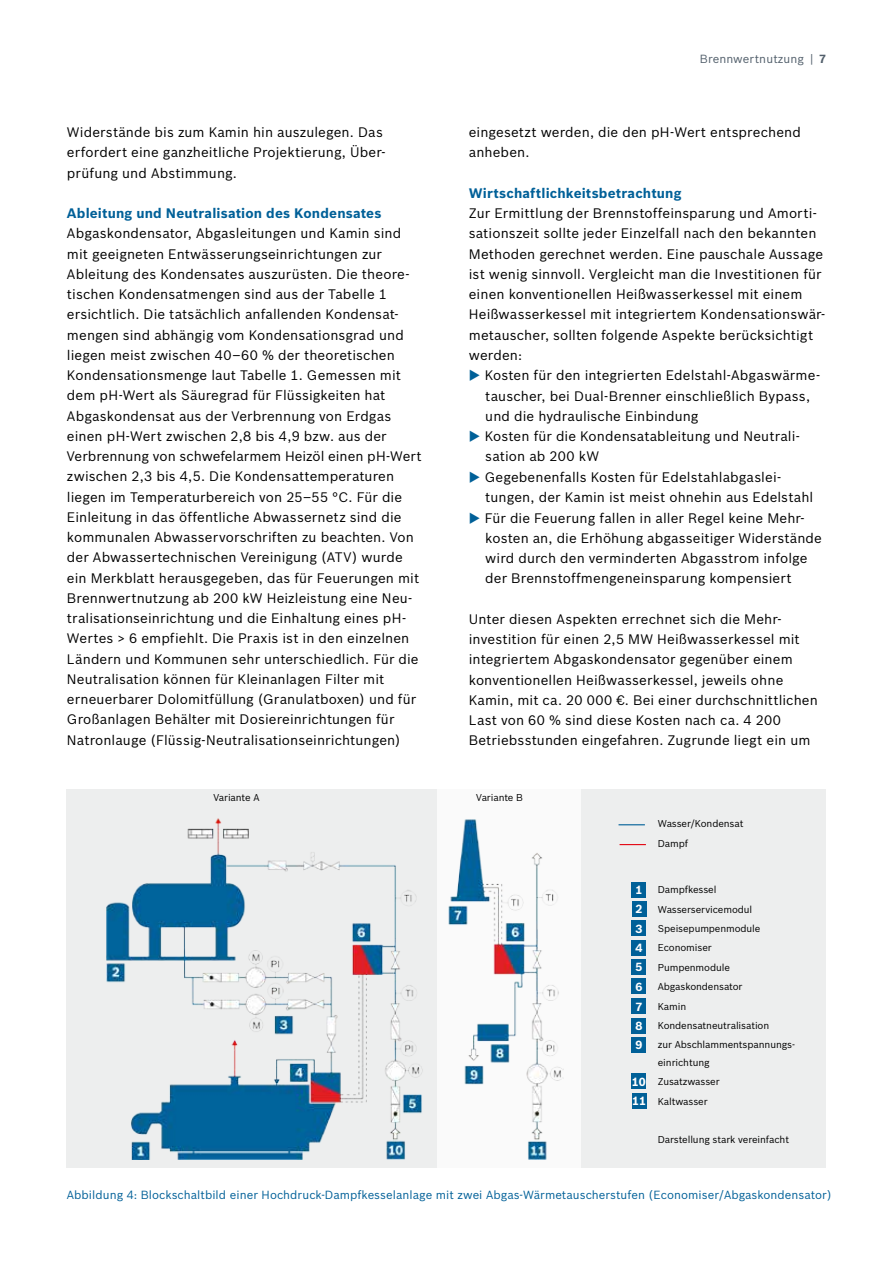
<style>
.page{position:relative;width:893px;height:1263px;background:#fff}
.page>*{position:absolute;margin:0;border:0;box-sizing:border-box;transform-origin:0 0}
.t1{font:13.5px/20.2px "Bosch Sans";letter-spacing:.01em;color:#000}
.t2{font:700 13.5px "Bosch Sans";letter-spacing:.01em;color:#006098}
.t3{font:11.55px "Bosch Sans";letter-spacing:.005em;color:#006098}
.t4{font:11.55px "Bosch Sans";letter-spacing:.01em;color:#525f6b}
.t5{font:700 11.55px/19.6px "Bosch Sans";color:#fff}
.t6{font:9.75px/19.4px "Bosch Sans";letter-spacing:-.01em;color:#000}
.s1{font-weight:700}
.s2{color:#006098}
</style>
<div class="page">
<div style="left:67px;top:789px;width:759px;height:379px;background:#edeeee"></div>
<svg style="left:618px;top:824px;width:27px;height:1px"></svg>
<svg style="left:620px;top:844px;width:26px;height:1px"></svg>
<div style="left:631px;top:940px;width:15px;height:15px;background:#006098"></div>
<div style="left:631px;top:921px;width:15px;height:15px;background:#006098"></div>
<div style="left:632px;top:901px;width:14px;height:15px;background:#006098"></div>
<div style="left:631px;top:882px;width:15px;height:15px;background:#006098"></div>
<div style="left:631px;top:1018px;width:15px;height:15px;background:#006098"></div>
<div style="left:631px;top:999px;width:15px;height:15px;background:#006098"></div>
<div style="left:631px;top:979px;width:15px;height:15px;background:#006098"></div>
<div style="left:631px;top:959px;width:15px;height:15px;background:#006098"></div>
<div style="left:631px;top:1037px;width:15px;height:15px;background:#006098"></div>
<div style="left:631px;top:1074px;width:15px;height:15px;background:#006098"></div>
<div style="left:437px;top:789px;width:143px;height:379px;background:#fff"></div>
<img style="left:107px;top:818px;width:456px;height:341px">
<div style="left:632px;top:1093px;width:14px;height:15px;background:#006098"></div>
<p class="t1" style="left:67px;top:122px;width:319px;text-align:justify">Widerstände bis zum Kamin hin auszulegen. Das erfordert eine ganzheitliche Projektierung, Über&shy;prüfung und Abstimmung.</p>
<p class="t2" style="left:67px;top:205px;width:316px">Ableitung und Neutralisation des Kondensates</p>
<p class="t1" style="left:67px;top:223px;width:356px">Abgaskondensator, Abgasleitungen und Kamin sind mit geeigneten Entwässerungseinrichtungen zur Ableitung des Kondensates auszurüsten. Die theore&shy;tischen Kondensatmengen sind aus der Tabelle 1 ersichtlich. Die tatsächlich anfallenden Kondensat&shy;mengen sind abhängig vom Kondensationsgrad und liegen meist zwischen 40–60 % der theoretischen Kondensationsmenge laut Tabelle 1. Gemessen mit dem pH-Wert als Säuregrad für Flüssigkeiten hat Abgaskondensat aus der Verbrennung von Erdgas einen pH-Wert zwischen 2,8 bis 4,9 bzw. aus der Verbrennung von schwefelarmem Heizöl einen pH-Wert zwischen 2,3 bis 4,5. Die Kondensattemperaturen liegen im Temperaturbereich von 25–55 °C. Für die Einleitung in das öffentliche Abwassernetz sind die kommunalen Abwasservorschriften zu beachten. Von der Abwassertechnischen Vereinigung (ATV) wurde ein Merkblatt herausgegeben, das für Feuerungen mit Brennwertnutzung ab 200 kW Heizleistung eine Neu&shy;tralisationseinrichtung und die Einhaltung eines pH-Wertes &gt; 6 empfiehlt. Die Praxis ist in den einzelnen Ländern und Kommunen sehr unterschiedlich. Für die Neutralisation können für Kleinanlagen Filter mit erneuerbarer Dolomitfüllung (Granulatboxen) und für Großanlagen Behälter mit Dosiereinrichtungen für Natronlauge (Flüssig-Neutralisationseinrichtungen)</p>
<p class="t4" style="left:700px;top:52px;width:128px">Brennwertnutzung | <span class="s1">7</span></p>
<p class="t1" style="left:469px;top:122px;width:334px">eingesetzt werden, die den pH-Wert entsprechend anheben.</p>
<p class="t2" style="left:469px;top:185px;width:214px">Wirtschaftlichkeitsbetrachtung</p>
<p class="t1" style="left:469px;top:203px;width:358px">Zur Ermittlung der Brennstoffeinsparung und Amorti&shy;sationszeit sollte jeder Einzelfall nach den bekannten Methoden gerechnet werden. Eine pauschale Aussage ist wenig sinnvoll. Vergleicht man die Investitionen für einen konventionellen Heißwasserkessel mit einem Heißwasserkessel mit integriertem Kondensationswär&shy;metauscher, sollten folgende Aspekte berücksichtigt werden:</p>
<p class="t1" style="left:485px;top:365px;width:336px;text-indent:-16px"><span class="s2">◆</span> Kosten für den integrierten Edelstahl-Abgaswärme&shy;tauscher, bei Dual-Brenner einschließlich Bypass, und die hydraulische Einbindung</p>
<p class="t1" style="left:485px;top:426px;width:316px;text-indent:-16px"><span class="s2">◆</span> Kosten für die Kondensatableitung und Neutrali&shy;sation ab 200 kW</p>
<p class="t1" style="left:485px;top:467px;width:329px;text-indent:-16px"><span class="s2">◆</span> Gegebenenfalls Kosten für Edelstahlabgaslei&shy;tungen, der Kamin ist meist ohnehin aus Edelstahl</p>
<p class="t1" style="left:485px;top:507px;width:338px;text-indent:-16px"><span class="s2">◆</span> Für die Feuerung fallen in aller Regel keine Mehr&shy;kosten an, die Erhöhung abgasseitiger Widerstände wird durch den verminderten Abgasstrom infolge der Brennstoffmengeneinsparung kompensiert</p>
<p class="t1" style="left:469px;top:609px;width:351px">Unter diesen Aspekten errechnet sich die Mehr&shy;investition für einen 2,5 MW Heißwasserkessel mit integriertem Abgaskondensator gegenüber einem konventionellen Heißwasserkessel, jeweils ohne Kamin, mit ca. 20 000 €. Bei einer durchschnittlichen Last von 60 % sind diese Kosten nach ca. 4 200<br>Betriebsstunden eingefahren. Zugrunde liegt ein um</p>
<p class="t6" style="left:213px;top:788px;width:48px">Variante A</p>
<p class="t6" style="left:476px;top:788px;width:48px">Variante B</p>
<p class="t5" style="left:635px;top:880px;width:8px">1</p>
<p class="t5" style="left:636px;top:899px;width:8px">2</p>
<p class="t5" style="left:635px;top:919px;width:8px">3</p>
<p class="t5" style="left:635px;top:938px;width:8px">4</p>
<p class="t5" style="left:635px;top:957px;width:8px">5</p>
<p class="t5" style="left:635px;top:977px;width:8px">6</p>
<p class="t5" style="left:635px;top:997px;width:8px">7</p>
<p class="t5" style="left:635px;top:1016px;width:8px">8</p>
<p class="t5" style="left:635px;top:1035px;width:8px">9</p>
<p class="t5" style="left:632px;top:1072px;width:16px">10<br>11</p>
<p class="t6" style="left:658px;top:814px;width:87px">Wasser/Kondensat<br>Dampf</p>
<p class="t6" style="left:658px;top:880px;width:139px">Dampfkessel<br>Wasserservicemodul<br>Speisepumpenmodule<br>Economiser<br>Pumpenmodule<br>Abgaskondensator<br>Kamin<br>Kondensatneutralisation<br>zur Abschlammentspannungs-</p>
<p class="t6" style="left:658px;top:1052px;width:63px;line-height:19.8px">einrichtung<br>Zusatzwasser<br>Kaltwasser</p>
<p class="t6" style="left:658px;top:1130px;width:133px">Darstellung stark vereinfacht</p>
<p class="t3" style="left:67px;top:1187px;width:766px">Abbildung 4: Blockschaltbild einer Hochdruck-Dampfkesselanlage mit zwei Abgas-Wärmetauscherstufen (Economiser/Abgaskondensator)</p>
</div>
